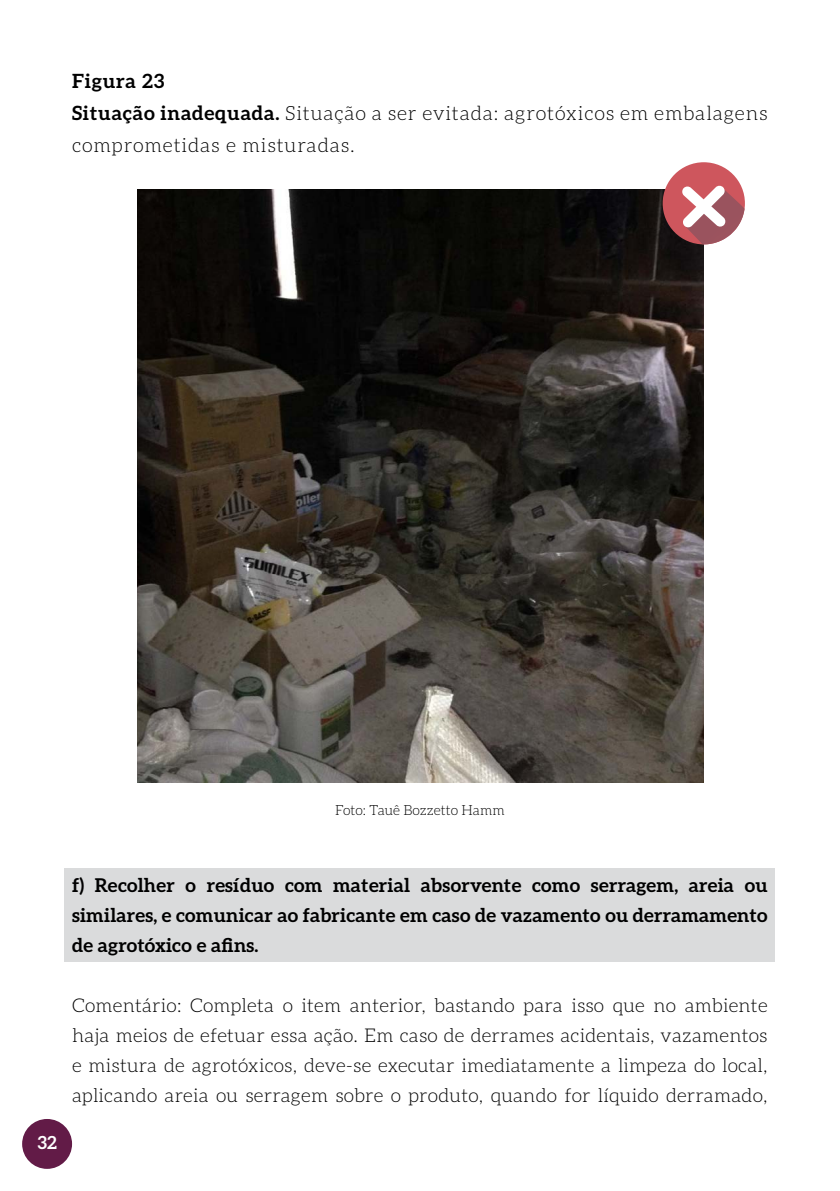
<style>
.page{position:relative;width:840px;height:1191px;background:#fff}
.page>*{position:absolute;margin:0;border:0;box-sizing:border-box;transform-origin:0 0}
.t1{font:300 19.6px/32px "Aleo";letter-spacing:.04em;color:#000}
.t2{font:300 19px/30px "Aleo";letter-spacing:.01em;color:#000;text-align:justify}
.t3{font:700 19px/30px "Aleo";letter-spacing:.01em;color:#000;text-align:justify}
.t4{font:700 18px "Aleo";color:#fff}
.t5{font:300 14px "Aleo";color:#000}
.s1{font-weight:700}
</style>
<div class="page">
<div style="left:22px;top:1119px;width:50px;height:49px;background:#621b47;border-radius:50%"></div>
<div style="left:64px;top:867px;width:710px;height:94px;background:#dadbdc"></div>
<img style="left:137px;top:189px;width:566px;height:594px">
<div style="left:662px;top:162px;width:82px;height:82px;background:#ce565d;border-radius:50%"></div>
<img style="left:683px;top:190px;width:61px;height:54px">
<svg style="left:682px;top:185px;width:43px;height:43px"></svg>
<p class="t1" style="left:72px;top:65px;width:696px"><span class="s1">Figura 23<br>Situação inadequada.</span> Situação a ser evitada: agrotóxicos em embalagens comprometidas e misturadas.</p>
<p class="t5" style="left:335px;top:802px;width:171px">Foto: Tauê Bozzetto Hamm</p>
<p class="t3" style="left:72px;top:869px;width:696px">f) Recolher o resíduo com material absorvente como serragem, areia ou similares, e comunicar ao fabricante em caso de vazamento ou derramamento de agrotóxico e afins.</p>
<p class="t4" style="left:37px;top:1132px;width:21px">32</p>
<p class="t2" style="left:72px;top:989px;width:696px">Comentário: Completa o item anterior, bastando para isso que no ambiente haja meios de efetuar essa ação. Em caso de derrames acidentais, vazamentos e mistura de agrotóxicos, deve-se executar imediatamente a limpeza do local, aplicando areia ou serragem sobre o produto, quando for líquido derramado,</p>
</div>
